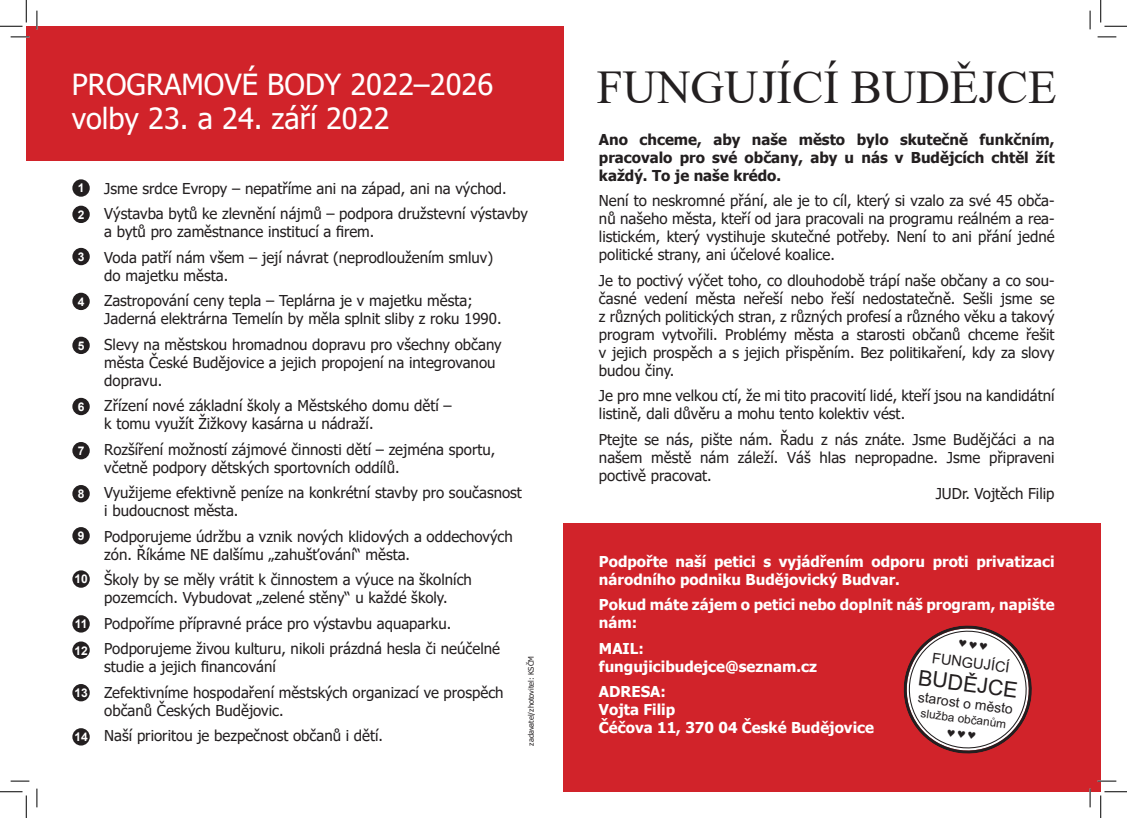
<style>
.page{position:relative;width:1127px;height:818px;background:#fff}
.page>*{position:absolute;margin:0;border:0;box-sizing:border-box;transform-origin:0 0}
.t1{font:46.88px "Times New Roman";color:#231f20}
.t2{font:29px/34.9px "Tahoma";color:#fff}
.t3{font:21.5px "Arial";color:#231f20}
.t4{font:15px/18px "Tahoma";color:#231f20}
.t5{font:700 15px/18px "Tahoma";color:#fff}
.t6{font:700 15px/18px "Tahoma";color:#231f20;text-align:justify}
.t7{font:14.62px "Arial";color:#231f20}
.t8{font:14px "Arial";color:#231f20}
.t9{font:700 12px "Arial";color:#fff}
.t10{font:11.88px "Arial";color:#231f20}
.t11{font:7.5px "Tahoma";color:#231f20}
.s1{font-family:"Arial";font-weight:700;font-size:12px;color:#fff}
</style>
<div class="page">
<div style="left:26px;top:26px;width:537px;height:135px;background:#d1232a"></div>
<div style="left:563px;top:523px;width:537px;height:269px;background:#d1232a"></div>
<div style="left:72px;top:728px;width:18px;height:17px;background:#231f20;border-radius:50%"></div>
<div style="left:72px;top:684px;width:18px;height:17px;background:#231f20;border-radius:50%"></div>
<div style="left:72px;top:641px;width:18px;height:18px;background:#231f20;border-radius:50%"></div>
<div style="left:72px;top:615px;width:18px;height:17px;background:#231f20;border-radius:50%"></div>
<div style="left:72px;top:570px;width:18px;height:18px;background:#231f20;border-radius:50%"></div>
<div style="left:72px;top:527px;width:18px;height:17px;background:#231f20;border-radius:50%"></div>
<div style="left:72px;top:485px;width:18px;height:17px;background:#231f20;border-radius:50%"></div>
<div style="left:72px;top:442px;width:18px;height:17px;background:#231f20;border-radius:50%"></div>
<div style="left:72px;top:398px;width:18px;height:17px;background:#231f20;border-radius:50%"></div>
<div style="left:72px;top:337px;width:18px;height:17px;background:#231f20;border-radius:50%"></div>
<div style="left:72px;top:293px;width:18px;height:17px;background:#231f20;border-radius:50%"></div>
<div style="left:72px;top:248px;width:18px;height:17px;background:#231f20;border-radius:50%"></div>
<div style="left:72px;top:206px;width:18px;height:17px;background:#231f20;border-radius:50%"></div>
<div style="left:72px;top:179px;width:18px;height:18px;background:#231f20;border-radius:50%"></div>
<svg style="left:11px;top:36px;width:18px;height:2px"></svg>
<svg style="left:1097px;top:36px;width:18px;height:2px"></svg>
<svg style="left:11px;top:780px;width:18px;height:2px"></svg>
<svg style="left:1097px;top:780px;width:18px;height:2px"></svg>
<svg style="left:36px;top:11px;width:2px;height:18px"></svg>
<svg style="left:36px;top:788px;width:2px;height:19px"></svg>
<svg style="left:1089px;top:11px;width:1px;height:18px"></svg>
<svg style="left:1089px;top:788px;width:1px;height:19px"></svg>
<svg style="left:0;top:0;width:27px;height:27px"></svg>
<svg style="left:0;top:791px;width:27px;height:27px"></svg>
<svg style="left:1100px;top:0;width:26px;height:27px"></svg>
<svg style="left:1100px;top:791px;width:26px;height:27px"></svg>
<svg style="left:903px;top:625px;width:129px;height:129px"></svg>
<h2 class="t2" style="left:72px;top:68px;width:423px">PROGRAMOVÉ BODY 2022–2026 volby 23. a 24. září 2022</h2>
<p class="t4" style="left:104px;top:176px;width:425px;line-height:25.5px">Jsme srdce Evropy – nepatříme ani na západ, ani na východ.<br>Výstavba bytů ke zlevnění nájmů – podpora družstevní výstavby</p>
<p class="t4" style="left:104px;top:220px;width:390px;line-height:25.5px">a bytů pro zaměstnance institucí a firem.<br>Voda patří nám všem – její návrat (neprodloužením smluv)</p>
<p class="t4" style="left:104px;top:263px;width:370px;line-height:25.5px">do majetku města.<br>Zastropování ceny tepla – Teplárna je v majetku města;</p>
<p class="t4" style="left:104px;top:307px;width:399px;line-height:25.5px">Jaderná elektrárna Temelín by měla splnit sliby z roku 1990.<br>Slevy na městskou hromadnou dopravu pro všechny občany</p>
<p class="t4" style="left:104px;top:354px;width:392px">města České Budějovice a jejich propojení na integrovanou dopravu.</p>
<p class="t4" style="left:104px;top:398px;width:349px">Zřízení nové základní školy a Městského domu dětí – k tomu využít Žižkovy kasárna u nádraží.</p>
<p class="t4" style="left:104px;top:441px;width:392px">Rozšíření možností zájmové činnosti dětí – zejména sportu, včetně podpory dětských sportovních oddílů.</p>
<p class="t4" style="left:104px;top:485px;width:419px">Využijeme efektivně peníze na konkrétní stavby pro současnost i budoucnost města.</p>
<p class="t4" style="left:104px;top:528px;width:410px">Podporujeme údržbu a vznik nových klidových a oddechových zón. Říkáme NE dalšímu „zahušťování“ města.</p>
<p class="t4" style="left:104px;top:572px;width:369px">Školy by se měly vrátit k činnostem a výuce na školních pozemcích. Vybudovat „zelené stěny“ u každé školy.</p>
<p class="t4" style="left:104px;top:611px;width:397px;line-height:25.5px">Podpoříme přípravné práce pro výstavbu aquaparku.<br>Podporujeme živou kulturu, nikoli prázdná hesla či neúčelné</p>
<p class="t4" style="left:104px;top:655px;width:401px;line-height:25.5px">studie a jejich financování<br>Zefektivníme hospodaření městských organizací ve prospěch</p>
<p class="t4" style="left:74px;top:698px;width:310px;line-height:25.5px;text-indent:30px">občanů Českých Budějovic.<br><span class="s1">14</span> Naší prioritou je bezpečnost občanů i dětí.</p>
<p class="t9" style="left:78px;top:180px;width:8px">1</p>
<p class="t9" style="left:78px;top:206px;width:8px">2</p>
<p class="t9" style="left:78px;top:248px;width:8px">3</p>
<p class="t9" style="left:78px;top:293px;width:8px">4</p>
<p class="t9" style="left:78px;top:337px;width:8px">5</p>
<p class="t9" style="left:78px;top:398px;width:8px">6</p>
<p class="t9" style="left:78px;top:442px;width:8px">7</p>
<p class="t9" style="left:78px;top:485px;width:8px">8</p>
<p class="t9" style="left:78px;top:527px;width:8px">9</p>
<p class="t9" style="left:74px;top:571px;width:15px">10</p>
<p class="t9" style="left:75px;top:615px;width:14px">11</p>
<p class="t9" style="left:74px;top:642px;width:15px">12</p>
<p class="t11" style="left:526px;top:745px;width:91px;rotate:-90deg">zadavatel/zhotovitel: KSČM</p>
<p class="t9" style="left:74px;top:684px;width:15px">13</p>
<h1 class="t1" style="left:596px;top:54px;width:461px">FUNGUJÍCÍ BUDĚJCE</h1>
<p class="t6" style="left:598px;top:131px;width:457px">Ano chceme, aby naše město bylo skutečně funkčním, pracovalo pro své občany, aby u nás v Budějcích chtěl žít každý. To je naše krédo.</p>
<p class="t4" style="left:598px;top:193px;width:457px;text-align:justify">Není to neskromné přání, ale je to cíl, který si vzalo za své 45 obča&shy;nů našeho města, kteří od jara pracovali na programu reálném a rea&shy;listickém, který vystihuje skutečné potřeby. Není to ani přání jedné politické strany, ani účelové koalice.</p>
<p class="t4" style="left:598px;top:272px;width:457px;text-align:justify">Je to poctivý výčet toho, co dlouhodobě trápí naše občany a co sou&shy;časné vedení města neřeší nebo řeší nedostatečně. Sešli jsme se z různých politických stran, z různých profesí a různého věku a takový program vytvořili. Problémy města a starosti občanů chceme řešit v jejich prospěch a s jejich přispěním. Bez politikaření, kdy za slovy budou činy.</p>
<p class="t4" style="left:598px;top:388px;width:457px">Je pro mne velkou ctí, že mi tito pracovití lidé, kteří jsou na kandidátní listině, dali důvěru a mohu tento kolektiv vést.</p>
<p class="t4" style="left:598px;top:431px;width:457px">Ptejte se nás, pište nám. Řadu z nás znáte. Jsme Budějčáci a na</p>
<p class="t4" style="left:598px;top:449px;width:457px">našem městě nám záleží. Váš hlas nepropadne. Jsme připraveni</p>
<p class="t4" style="left:598px;top:467px;width:114px">poctivě pracovat.</p>
<p class="t4" style="left:935px;top:485px;width:120px">JUDr. Vojtěch Filip</p>
<p class="t5" style="left:598px;top:553px;width:457px">Podpořte naší petici s vyjádřením odporu proti privatizaci národního podniku Budějovický Budvar.</p>
<p class="t5" style="left:598px;top:597px;width:457px">Pokud máte zájem o petici nebo doplnit náš program, napište nám:</p>
<p class="t5" style="left:598px;top:640px;width:219px">MAIL: fungujicibudejce@seznam.cz</p>
<p class="t5" style="left:598px;top:684px;width:276px">ADRESA:<br>Vojta Filip<br>Čéčova 11, 370 04 České Budějovice</p>
<p class="t7" style="left:933px;top:648px;width:79px;rotate:7deg">FUNGUJÍCÍ</p>
<h3 class="t3" style="left:920px;top:662px;width:102px;rotate:8deg">BUDĚJCE</h3>
<p class="t8" style="left:919px;top:687px;width:97px;rotate:8deg">starost o město</p>
<p class="t10" style="left:921px;top:704px;width:88px;rotate:8deg">služba občanům</p>
</div>
